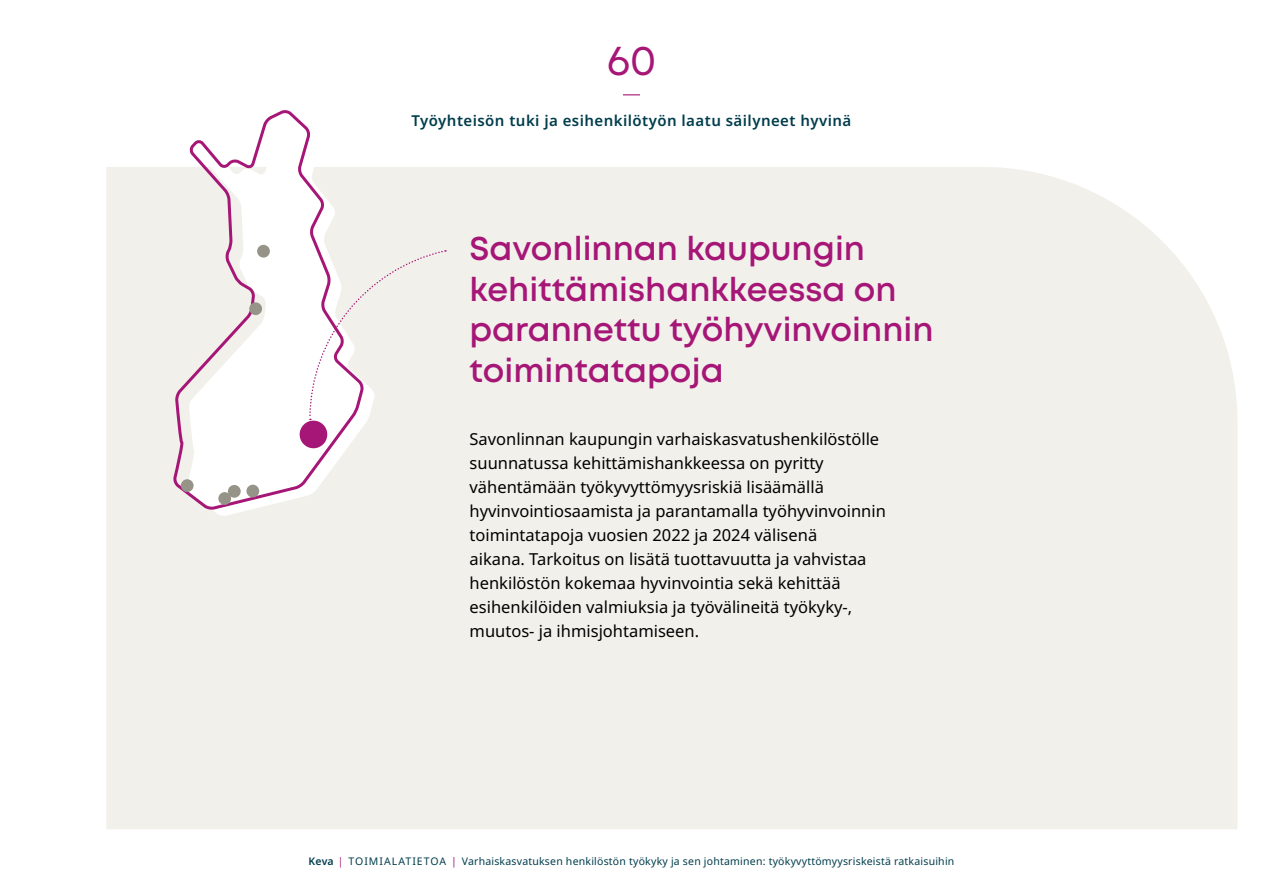
<style>
.page{position:relative;width:1263px;height:893px;background:#fff}
.page>*{position:absolute;margin:0;border:0;box-sizing:border-box;transform-origin:0 0}
.t1{font:42px "Mont";color:#a61676}
.H3_otsikko_Mont_SB_22_26{font:600 33px/40.5px "Mont";color:#a61676}
.Leipis_Noto_Sans_Regular_11_16{font:16.5px/24px "Noto Sans";color:#000}
.t2{font:600 15px "Noto Sans";letter-spacing:.03em;color:#003d4c}
.t3{font:10.5px "Noto Sans";letter-spacing:.02em;color:#003d4c}
.s1{font-weight:600}
.s2{color:#a61676}
</style>
<div class="page">
<svg style="left:623px;top:94px;width:17px;height:1px"></svg>
<div style="left:106px;top:167px;width:1131px;height:662px;background:#f1f0eb"></div>
<div style="left:187px;top:167px;width:188px;height:349px;background:#f1f0eb"></div>
<svg style="left:171px;top:110px;width:195px;height:402px"></svg>
<div style="left:300px;top:421px;width:27px;height:27px;background:#a61676;border-radius:50%"></div>
<div style="left:246px;top:485px;width:13px;height:12px;background:#969488;border-radius:50%"></div>
<div style="left:257px;top:245px;width:13px;height:13px;background:#969488;border-radius:50%"></div>
<div style="left:228px;top:485px;width:13px;height:13px;background:#969488;border-radius:50%"></div>
<div style="left:218px;top:492px;width:13px;height:13px;background:#969488;border-radius:50%"></div>
<div style="left:249px;top:302px;width:13px;height:13px;background:#969488;border-radius:50%"></div>
<div style="left:181px;top:479px;width:13px;height:13px;background:#969488;border-radius:50%"></div>
<svg style="left:308px;top:250px;width:138px;height:181px"></svg>
<h1 class="t1" style="left:607px;top:34px;width:51px">60</h1>
<p class="t2" style="left:412px;top:110px;width:441px">Työyhteisön tuki ja esihenkilötyön laatu säilyneet hyvinä</p>
<h3 class="H3_otsikko_Mont_SB_22_26" style="left:470px;top:229px;width:465px">Savonlinnan kaupungin kehittämishankkeessa on parannettu työhyvinvoinnin toimintatapoja</h3>
<p class="Leipis_Noto_Sans_Regular_11_16" style="left:470px;top:428px;width:418px">Savonlinnan kaupungin varhaiskasvatushenkilöstölle suunnatussa kehittämishankkeessa on pyritty vähentämään työkyvyttömyysriskiä lisäämällä hyvinvointiosaamista ja parantamalla työhyvinvoinnin toimintatapoja vuosien 2022 ja 2024 välisenä<br>aikana. Tarkoitus on lisätä tuottavuutta ja vahvistaa henkilöstön kokemaa hyvinvointia sekä kehittää esihenkilöiden valmiuksia ja työvälineitä työkyky-, muutos- ja ihmisjohtamiseen.</p>
<p class="t3" style="left:309px;top:854px;width:647px"><span class="s1">Keva</span> <span class="s2">|</span> TOIMIALATIETOA <span class="s2">|</span> Varhaiskasvatuksen henkilöstön työkyky ja sen johtaminen: työkyvyttömyysriskeistä ratkaisuihin</p>
</div>
